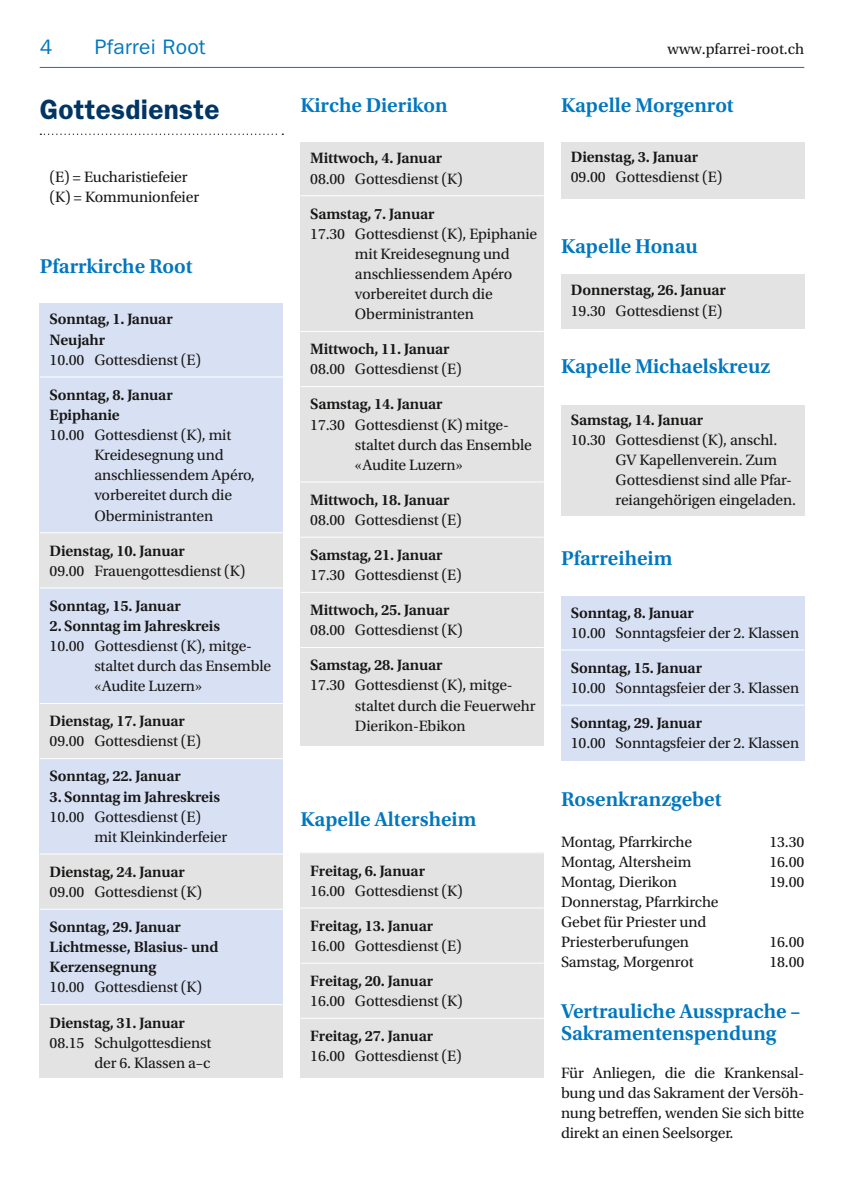
<style>
.page{position:relative;width:844px;height:1191px;background:#fff}
.page>*{position:absolute;margin:0;border:0;box-sizing:border-box;transform-origin:0 0}
.t1{font:600 28px "ITC Franklin Gothic Std";letter-spacing:.01em;color:#003564}
.t2{font:600 21px/22.8px "Utopia Std";color:#0077be}
.t3{font:21px "ITC Franklin Gothic Std";letter-spacing:.01em;color:#0077be}
.t4{font:15.75px/20.1px "Utopia Std";letter-spacing:-.01em;color:#181716}
.t5{font:600 15.75px/20.1px "Utopia Std";letter-spacing:-.01em;color:#181716}
</style>
<div class="page">
<hr style="left:40px;top:67px;width:764px;height:1px;background:#0077be">
<div style="left:40px;top:303px;width:243px;height:775px;background:#e3e3e3"></div>
<div style="left:300px;top:142px;width:243px;height:604px;background:#e3e3e3"></div>
<div style="left:300px;top:852px;width:243px;height:226px;background:#e3e3e3"></div>
<div style="left:561px;top:142px;width:243px;height:57px;background:#e3e3e3"></div>
<div style="left:561px;top:274px;width:243px;height:54px;background:#e3e3e3"></div>
<div style="left:561px;top:405px;width:243px;height:111px;background:#e3e3e3"></div>
<div style="left:561px;top:596px;width:243px;height:164px;background:#d8e1f4"></div>
<svg style="left:40px;top:134px;width:243px;height:1px"></svg>
<hr style="left:300px;top:195px;width:243px;height:1px;background:#fff">
<hr style="left:300px;top:331px;width:243px;height:1px;background:#fff">
<hr style="left:300px;top:386px;width:243px;height:1px;background:#fff">
<hr style="left:300px;top:481px;width:243px;height:1px;background:#fff">
<hr style="left:300px;top:537px;width:243px;height:1px;background:#fff">
<hr style="left:300px;top:592px;width:243px;height:1px;background:#fff">
<hr style="left:300px;top:647px;width:243px;height:1px;background:#fff">
<hr style="left:300px;top:852px;width:243px;height:1px;background:#fff">
<hr style="left:300px;top:907px;width:243px;height:1px;background:#fff">
<hr style="left:300px;top:962px;width:243px;height:1px;background:#fff">
<hr style="left:300px;top:1017px;width:243px;height:1px;background:#fff">
<hr style="left:561px;top:649px;width:243px;height:1px;background:#fff">
<hr style="left:561px;top:704px;width:243px;height:1px;background:#fff">
<div style="left:40px;top:303px;width:243px;height:229px;background:#d8e1f4"></div>
<div style="left:40px;top:588px;width:243px;height:115px;background:#d8e1f4"></div>
<div style="left:40px;top:758px;width:243px;height:96px;background:#d8e1f4"></div>
<div style="left:40px;top:909px;width:243px;height:95px;background:#d8e1f4"></div>
<hr style="left:40px;top:376px;width:243px;height:1px;background:#fff">
<hr style="left:40px;top:532px;width:243px;height:1px;background:#fff">
<hr style="left:40px;top:587px;width:243px;height:1px;background:#fff">
<hr style="left:40px;top:703px;width:243px;height:1px;background:#fff">
<hr style="left:40px;top:758px;width:243px;height:1px;background:#fff">
<hr style="left:40px;top:853px;width:243px;height:1px;background:#fff">
<hr style="left:40px;top:908px;width:243px;height:1px;background:#fff">
<hr style="left:40px;top:1004px;width:243px;height:1px;background:#fff">
<h2 class="t3" style="left:40px;top:35px;width:14px">4</h2>
<h2 class="t3" style="left:95px;top:35px;width:112px">Pfarrei Root</h2>
<p class="t4" style="left:667px;top:39px;width:138px">www.pfarrei-root.ch</p>
<h1 class="t1" style="left:40px;top:93px;width:181px">Gottesdienste</h1>
<p class="t4" style="left:50px;top:167px;width:151px">(E) = Eucharistiefeier (K) = Kommunionfeier</p>
<h2 class="t2" style="left:40px;top:255px;width:154px">Pfarrkirche Root</h2>
<p class="t5" style="left:50px;top:309px;width:125px">Sonntag, 1. Januar<br>Neujahr</p>
<p class="t4" style="left:50px;top:350px;width:153px">10.00 Gottesdienst (E)</p>
<p class="t5" style="left:50px;top:385px;width:125px">Sonntag, 8. Januar<br>Epiphanie</p>
<p class="t4" style="left:94px;top:425px;width:162px;text-indent:-45px">10.00 Gottesdienst (K), mit<br>Kreidesegnung und anschliessendem Apéro, vorbereitet durch die<br>Oberministranten</p>
<p class="t5" style="left:50px;top:540px;width:137px">Dienstag, 10. Januar</p>
<p class="t4" style="left:50px;top:561px;width:197px">09.00 Frauengottesdienst (K)</p>
<p class="t5" style="left:50px;top:596px;width:133px">Sonntag, 15. Januar</p>
<p class="t5" style="left:50px;top:616px;width:172px">2. Sonntag im Jahreskreis</p>
<p class="t4" style="left:94px;top:636px;width:178px;text-indent:-45px">10.00 Gottesdienst (K), mitge&shy;staltet durch das Ensemble «Audite Luzern»</p>
<p class="t5" style="left:50px;top:711px;width:137px">Dienstag, 17. Januar</p>
<p class="t4" style="left:50px;top:731px;width:153px">09.00 Gottesdienst (E)</p>
<p class="t5" style="left:50px;top:766px;width:133px">Sonntag, 22. Januar</p>
<p class="t5" style="left:50px;top:786px;width:172px">3. Sonntag im Jahreskreis</p>
<p class="t4" style="left:94px;top:807px;width:134px;text-indent:-45px">10.00 Gottesdienst (E) mit Kleinkinderfeier</p>
<p class="t5" style="left:50px;top:862px;width:137px">Dienstag, 24. Januar</p>
<p class="t4" style="left:50px;top:882px;width:154px">09.00 Gottesdienst (K)</p>
<p class="t5" style="left:50px;top:917px;width:170px">Sonntag, 29. Januar<br>Lichtmesse, Blasius- und<br>Kerzensegnung</p>
<p class="t4" style="left:50px;top:977px;width:154px">10.00 Gottesdienst (K)</p>
<p class="t5" style="left:50px;top:1012px;width:137px">Dienstag, 31. Januar</p>
<p class="t4" style="left:50px;top:1032px;width:163px;text-align:right">08.15 Schulgottesdienst der 6. Klassen a–c</p>
<h2 class="t2" style="left:300px;top:94px;width:149px">Kirche Dierikon</h2>
<p class="t5" style="left:310px;top:148px;width:133px">Mittwoch, 4. Januar</p>
<p class="t4" style="left:310px;top:169px;width:154px">08.00 Gottesdienst (K)</p>
<p class="t5" style="left:310px;top:203px;width:126px">Samstag, 7. Januar</p>
<p class="t4" style="left:355px;top:224px;width:184px;text-indent:-45px">17.30 Gottesdienst (K), Epiphanie mit Kreidesegnung und anschliessendem Apéro vorbereitet durch die<br>Oberministranten</p>
<p class="t5" style="left:310px;top:339px;width:141px">Mittwoch, 11. Januar</p>
<p class="t4" style="left:310px;top:359px;width:153px">08.00 Gottesdienst (E)</p>
<p class="t5" style="left:310px;top:394px;width:134px">Samstag, 14. Januar</p>
<p class="t4" style="left:355px;top:415px;width:178px;text-indent:-45px">17.30 Gottesdienst (K) mitge&shy;staltet durch das Ensemble «Audite Luzern»</p>
<p class="t5" style="left:310px;top:490px;width:141px">Mittwoch, 18. Januar</p>
<p class="t4" style="left:310px;top:510px;width:153px">08.00 Gottesdienst (E)</p>
<p class="t5" style="left:310px;top:545px;width:134px">Samstag, 21. Januar</p>
<p class="t4" style="left:310px;top:565px;width:153px">17.30 Gottesdienst (E)</p>
<p class="t5" style="left:310px;top:600px;width:141px">Mittwoch, 25. Januar</p>
<p class="t4" style="left:310px;top:620px;width:154px">08.00 Gottesdienst (K)</p>
<p class="t5" style="left:310px;top:655px;width:134px">Samstag, 28. Januar</p>
<p class="t4" style="left:355px;top:675px;width:182px;text-indent:-45px">17.30 Gottesdienst (K), mitge&shy;staltet durch die Feuerwehr<br>Dierikon-Ebikon</p>
<h2 class="t2" style="left:300px;top:808px;width:177px">Kapelle Altersheim</h2>
<p class="t5" style="left:310px;top:860px;width:116px">Freitag, 6. Januar</p>
<p class="t4" style="left:310px;top:881px;width:154px">16.00 Gottesdienst (K)</p>
<p class="t5" style="left:310px;top:915px;width:124px">Freitag, 13. Januar</p>
<p class="t4" style="left:310px;top:936px;width:153px">16.00 Gottesdienst (E)</p>
<p class="t5" style="left:310px;top:971px;width:124px">Freitag, 20. Januar</p>
<p class="t4" style="left:310px;top:991px;width:154px">16.00 Gottesdienst (K)</p>
<p class="t5" style="left:310px;top:1026px;width:124px">Freitag, 27. Januar</p>
<p class="t4" style="left:310px;top:1046px;width:153px">16.00 Gottesdienst (E)</p>
<h2 class="t2" style="left:561px;top:94px;width:174px">Kapelle Morgenrot</h2>
<p class="t5" style="left:570px;top:147px;width:129px">Dienstag, 3. Januar</p>
<p class="t4" style="left:570px;top:167px;width:153px">09.00 Gottesdienst (E)</p>
<h2 class="t2" style="left:561px;top:235px;width:138px">Kapelle Honau</h2>
<p class="t5" style="left:570px;top:280px;width:156px">Donnerstag, 26. Januar</p>
<p class="t4" style="left:570px;top:301px;width:153px">19.30 Gottesdienst (E)</p>
<h2 class="t2" style="left:561px;top:355px;width:210px">Kapelle Michaelskreuz</h2>
<p class="t5" style="left:570px;top:410px;width:134px">Samstag, 14. Januar</p>
<p class="t4" style="left:615px;top:430px;width:182px;text-indent:-45px">10.30 Gottesdienst (K), anschl.<br>GV Kapellenverein. Zum<br>Gottesdienst sind alle Pfar&shy;reiangehörigen eingeladen.</p>
<h2 class="t2" style="left:561px;top:546px;width:113px">Pfarreiheim</h2>
<p class="t5" style="left:570px;top:602px;width:125px">Sonntag, 8. Januar</p>
<p class="t4" style="left:570px;top:623px;width:230px">10.00 Sonntagsfeier der 2. Klassen</p>
<p class="t5" style="left:570px;top:658px;width:133px">Sonntag, 15. Januar</p>
<p class="t4" style="left:570px;top:678px;width:230px">10.00 Sonntagsfeier der 3. Klassen</p>
<p class="t5" style="left:570px;top:713px;width:133px">Sonntag, 29. Januar</p>
<p class="t4" style="left:570px;top:733px;width:230px">10.00 Sonntagsfeier der 2. Klassen</p>
<h2 class="t2" style="left:561px;top:788px;width:162px">Rosenkranzgebet</h2>
<p class="t4" style="left:561px;top:831px;width:133px">Montag, Pfarrkirche</p>
<p class="t4" style="left:769px;top:831px;width:36px">13.30</p>
<p class="t4" style="left:561px;top:851px;width:132px">Montag, Altersheim</p>
<p class="t4" style="left:769px;top:851px;width:36px">16.00</p>
<p class="t4" style="left:561px;top:872px;width:118px">Montag, Dierikon</p>
<p class="t4" style="left:769px;top:872px;width:36px">19.00</p>
<p class="t4" style="left:561px;top:892px;width:159px">Donnerstag, Pfarrkirche<br>Gebet für Priester und<br>Priesterberufungen</p>
<p class="t4" style="left:769px;top:932px;width:36px">16.00</p>
<p class="t4" style="left:561px;top:952px;width:134px">Samstag, Morgenrot</p>
<p class="t4" style="left:769px;top:952px;width:36px">18.00</p>
<h2 class="t2" style="left:561px;top:999px;width:241px">Vertrauliche Aussprache –<br>Sakramentenspendung</h2>
<p class="t4" style="left:561px;top:1063px;width:245px;text-align:justify">Für Anliegen, die die Krankensal&shy;bung und das Sakrament der Versöh&shy;nung betreffen, wenden Sie sich bitte direkt an einen Seelsorger.</p>
</div>
